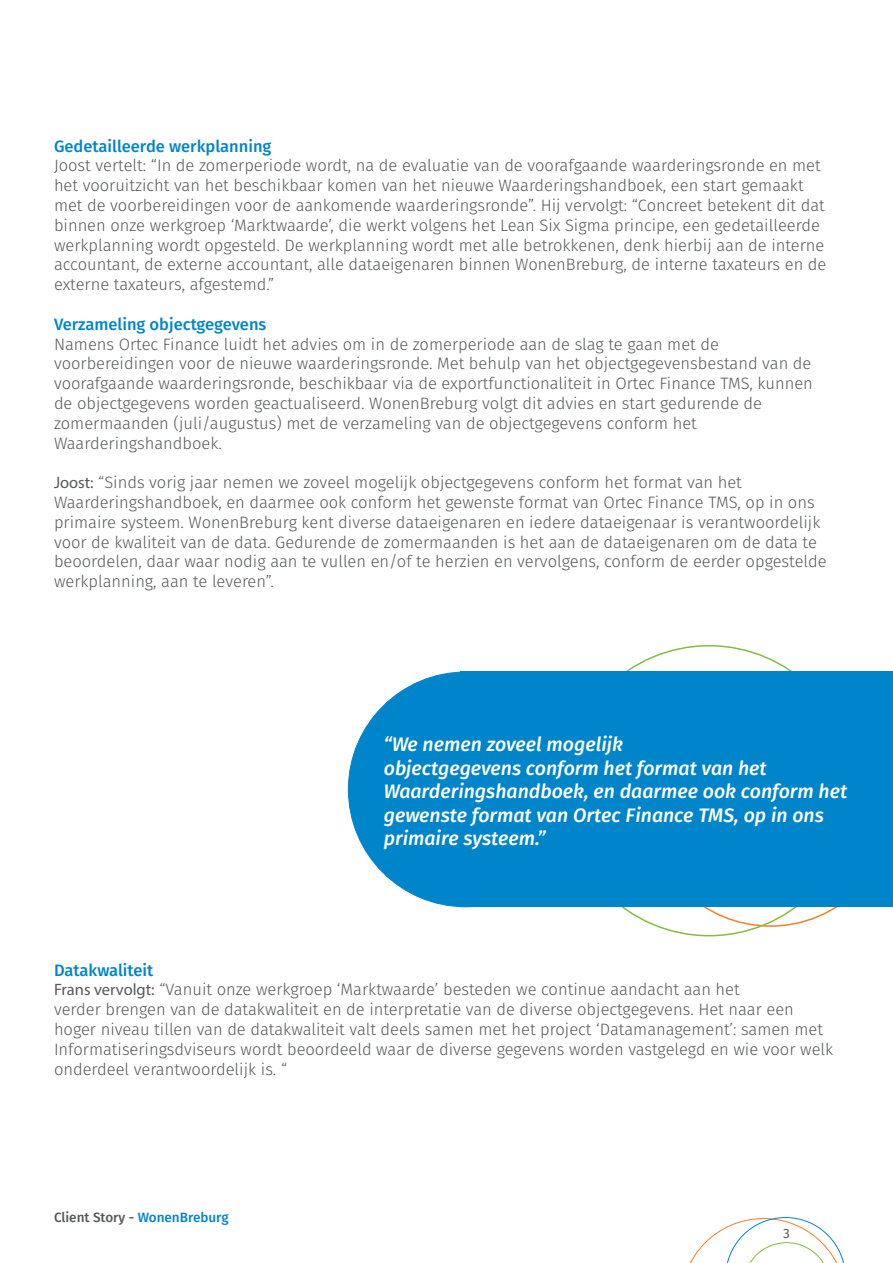
<style>
.page{position:relative;width:893px;height:1263px;background:#fff}
.page>*{position:absolute;margin:0;border:0;box-sizing:border-box;transform-origin:0 0}
.t1{font:italic 500 19.5px/23.4px "Fira Sans";color:#fff}
.t2{font:300 16.5px/19.8px "Fira Sans";color:#57585a}
.t3{font:500 16.5px "Fira Sans";color:#0085cb}
.t4{font:500 13.5px "Fira Sans";color:#57585a}
.t5{font:13.5px "Fira Sans";color:#57585a}
.s1{font-family:"Myriad Pro";font-weight:400}
.s2{color:#0085cb}
</style>
<div class="page">
<svg style="left:690px;top:1217px;width:154px;height:46px"></svg>
<svg style="left:647px;top:907px;width:191px;height:20px"></svg>
<div style="left:461px;top:672px;width:432px;height:235px;background:#0085cb"></div>
<div style="left:348px;top:672px;width:235px;height:235px;background:#0085cb;border-radius:50%"></div>
<p class="t3" style="left:54px;top:132px;width:219px">Gedetailleerde werkplanning</p>
<p class="t2" style="left:54px;top:156px;width:774px">Joost vertelt: “In de zomerperiode wordt, na de evaluatie van de voorafgaande waarderingsronde en met het vooruitzicht van het beschikbaar komen van het nieuwe Waarderingshandboek, een start gemaakt met de voorbereidingen voor de aankomende waarderingsronde”. Hij vervolgt: “Concreet betekent dit dat binnen onze werkgroep ‘Marktwaarde’, die werkt volgens het Lean Six Sigma principe, een gedetailleerde werkplanning wordt opgesteld. De werkplanning wordt met alle betrokkenen, denk hierbij aan de interne accountant, de externe accountant, alle dataeigenaren binnen WonenBreburg, de interne taxateurs en de externe taxateurs, afgestemd.”</p>
<p class="t3" style="left:54px;top:311px;width:214px">Verzameling objectgegevens</p>
<p class="t2" style="left:54px;top:334px;width:666px">Namens Ortec Finance luidt het advies om in de zomerperiode aan de slag te gaan met de</p>
<p class="t2" style="left:54px;top:354px;width:760px">voorbereidingen voor de nieuwe waarderingsronde. Met behulp van het objectgegevensbestand van de voorafgaande waarderingsronde, beschikbaar via de exportfunctionaliteit in Ortec Finance TMS, kunnen</p>
<p class="t2" style="left:54px;top:393px;width:710px">de objectgegevens worden geactualiseerd. WonenBreburg volgt dit advies en start gedurende de</p>
<p class="t2" style="left:54px;top:413px;width:644px">zomermaanden (juli/augustus) met de verzameling van de objectgegevens conform het</p>
<p class="t2" style="left:54px;top:433px;width:169px">Waarderingshandboek.</p>
<p class="t2" style="left:54px;top:472px;width:689px"><span class="s1">Joost:</span> “Sinds vorig jaar nemen we zoveel mogelijk objectgegevens conform het format van het</p>
<p class="t2" style="left:54px;top:492px;width:774px">Waarderingshandboek, en daarmee ook conform het gewenste format van Ortec Finance TMS, op in ons primaire systeem. WonenBreburg kent diverse dataeigenaren en iedere dataeigenaar is verantwoordelijk voor de kwaliteit van de data. Gedurende de zomermaanden is het aan de dataeigenaren om de data te beoordelen, daar waar nodig aan te vullen en/of te herzien en vervolgens, conform de eerder opgestelde werkplanning, aan te leveren”.</p>
<p class="t1" style="left:384px;top:732px;width:241px">“We nemen zoveel mogelijk</p>
<p class="t1" style="left:384px;top:755px;width:384px">objectgegevens conform het format van het</p>
<p class="t1" style="left:384px;top:779px;width:465px">Waarderingshandboek, en daarmee ook conform het gewenste format van Ortec Finance TMS, op in ons primaire systeem.”</p>
<p class="t3" style="left:54px;top:956px;width:101px">Datakwaliteit</p>
<p class="t2" style="left:54px;top:980px;width:687px"><span class="s1">Frans vervolgt:</span> “Vanuit onze werkgroep ‘Marktwaarde’ besteden we continue aandacht aan het</p>
<p class="t2" style="left:54px;top:999px;width:781px">verder brengen van de datakwaliteit en de interpretatie van de diverse objectgegevens. Het naar een hoger niveau tillen van de datakwaliteit valt deels samen met het project ‘Datamanagement’: samen met Informatiseringsdviseurs wordt beoordeeld waar de diverse gegevens worden vastgelegd en wie voor welk onderdeel verantwoordelijk is. “</p>
<p class="t4" style="left:54px;top:1206px;width:176px">Client Story - <span class="s2">WonenBreburg</span></p>
<p class="t5" style="left:783px;top:1223px;width:8px">3</p>
</div>
